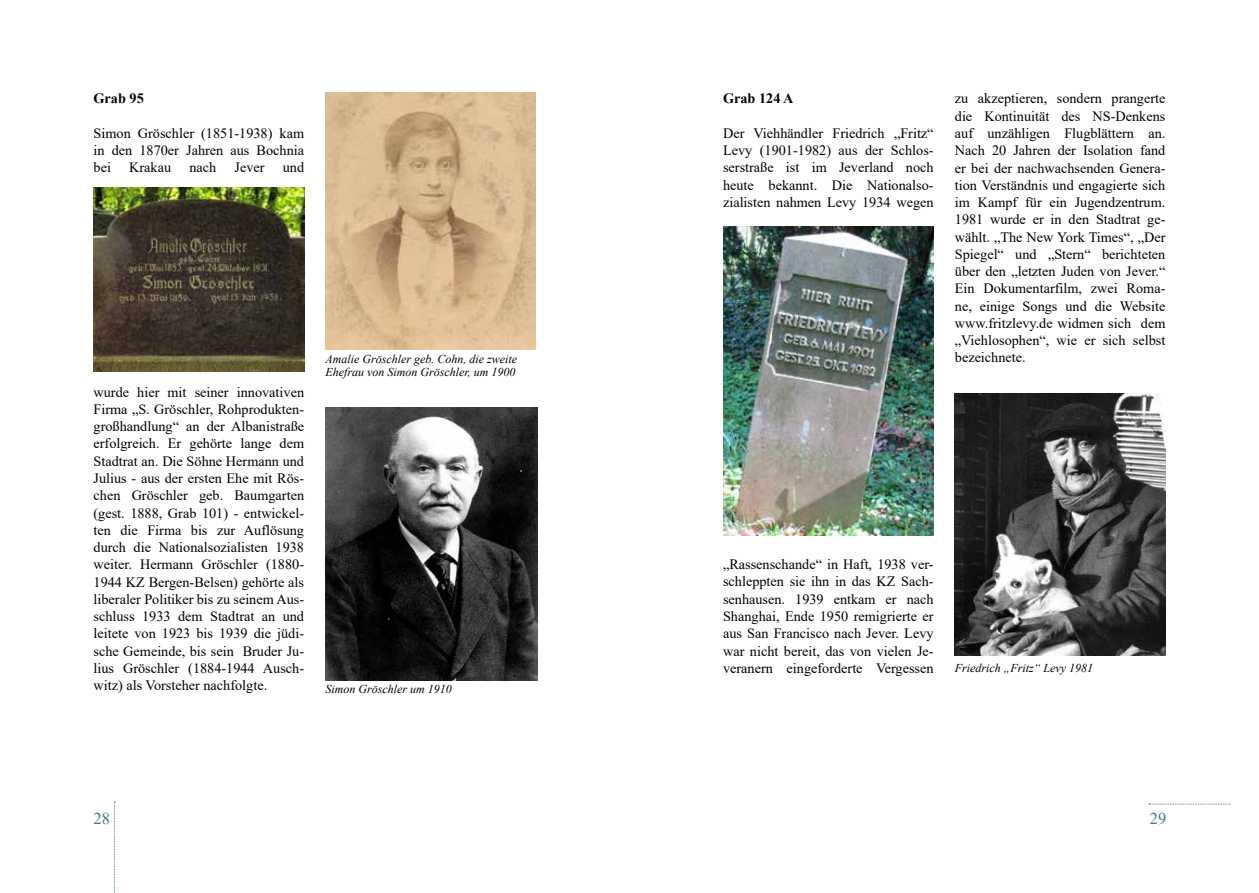
<style>
.page{position:relative;width:1259px;height:893px;background:#fff}
.page>*{position:absolute;margin:0;border:0;box-sizing:border-box;transform-origin:0 0}
.t1{font:16.5px "Times New Roman";color:#407893}
.t2{font:14.25px/17.2px "Times New Roman";color:#000;text-align:justify}
.t3{font:700 14.25px "Times New Roman";color:#000}
.t4{font:italic 12px/13.2px "Times New Roman";color:#000}
</style>
<div class="page">
<svg style="left:1148px;top:804px;width:81px;height:1px"></svg>
<svg style="left:114px;top:801px;width:1px;height:92px"></svg>
<img style="left:94px;top:188px;width:210px;height:184px">
<img style="left:325px;top:93px;width:211px;height:256px">
<img style="left:325px;top:407px;width:213px;height:273px">
<img style="left:723px;top:226px;width:210px;height:309px">
<img style="left:955px;top:393px;width:210px;height:262px">
<p class="t3" style="left:94px;top:88px;width:52px">Grab 95</p>
<p class="t2" style="left:94px;top:124px;width:212px">Simon Gröschler (1851-1938) kam in den 1870er Jahren aus Bochnia bei</p>
<p class="t2" style="left:129px;top:159px;width:43px">Krakau</p>
<p class="t2" style="left:189px;top:159px;width:28px">nach</p>
<p class="t2" style="left:234px;top:159px;width:32px">Jever</p>
<p class="t2" style="left:283px;top:159px;width:23px">und</p>
<p class="t2" style="left:94px;top:383px;width:212px">wurde hier mit seiner innovativen Firma „S. Gröschler, Rohprodukten&shy;großhandlung“ an der Albanistraße erfolgreich. Er gehörte lange dem Stadtrat an. Die Söhne Hermann und Julius - aus der ersten Ehe mit Rös&shy;chen Gröschler geb. Baumgarten (gest. 1888, Grab 101) - entwickel&shy;ten die Firma bis zur Auflösung durch die Nationalsozialisten 1938 weiter. Hermann Gröschler (1880- 1944 KZ Bergen-Belsen) gehörte als liberaler Politiker bis zu seinem Aus&shy;schluss 1933 dem Stadtrat an und leitete von 1923 bis 1939 die jüdi&shy;sche Gemeinde, bis sein Bruder Ju&shy;lius Gröschler (1884-1944 Ausch&shy;witz) als Vorsteher nachfolgte.</p>
<p class="t4" style="left:325px;top:352px;width:193px">Amalie Gröschler geb. Cohn, die zweite<br>Ehefrau von Simon Gröschler, um 1900</p>
<p class="t4" style="left:325px;top:682px;width:128px">Simon Gröschler um 1910</p>
<p class="t3" style="left:723px;top:88px;width:72px">Grab 124 A</p>
<p class="t2" style="left:723px;top:124px;width:212px">Der Viehhändler Friedrich „Fritz“ Levy (1901-1982) aus der Schlos&shy;serstraße ist im Jeverland noch heute bekannt. Die Nationalso&shy;zialisten nahmen Levy 1934 wegen</p>
<p class="t2" style="left:955px;top:90px;width:212px">zu akzeptieren, sondern prangerte die Kontinuität des NS-Denkens auf unzähligen Flugblättern an.<br>Nach 20 Jahren der Isolation fand er bei der nachwachsenden Genera&shy;tion Verständnis und engagierte sich im Kampf für ein Jugendzentrum.<br>1981 wurde er in den Stadtrat ge&shy;wählt. „The New York Times“, „Der Spiegel“ und „Stern“ berichteten über den „letzten Juden von Jever.“ Ein Dokumentarfilm, zwei Roma&shy;ne, einige Songs und die Website www.fritzlevy.de widmen sich dem „Viehlosophen“, wie er sich selbst bezeichnete.</p>
<p class="t2" style="left:723px;top:555px;width:212px">„Rassenschande“ in Haft, 1938 ver&shy;schleppten sie ihn in das KZ Sach&shy;senhausen. 1939 entkam er nach Shanghai, Ende 1950 remigrierte er aus San Francisco nach Jever. Levy war nicht bereit, das von vielen Je&shy;veranern eingeforderte Vergessen</p>
<p class="t4" style="left:955px;top:661px;width:140px">Friedrich „Fritz“ Levy 1981</p>
<p class="t1" style="left:94px;top:806px;width:18px">28</p>
<p class="t1" style="left:1149px;top:806px;width:18px">29</p>
</div>
